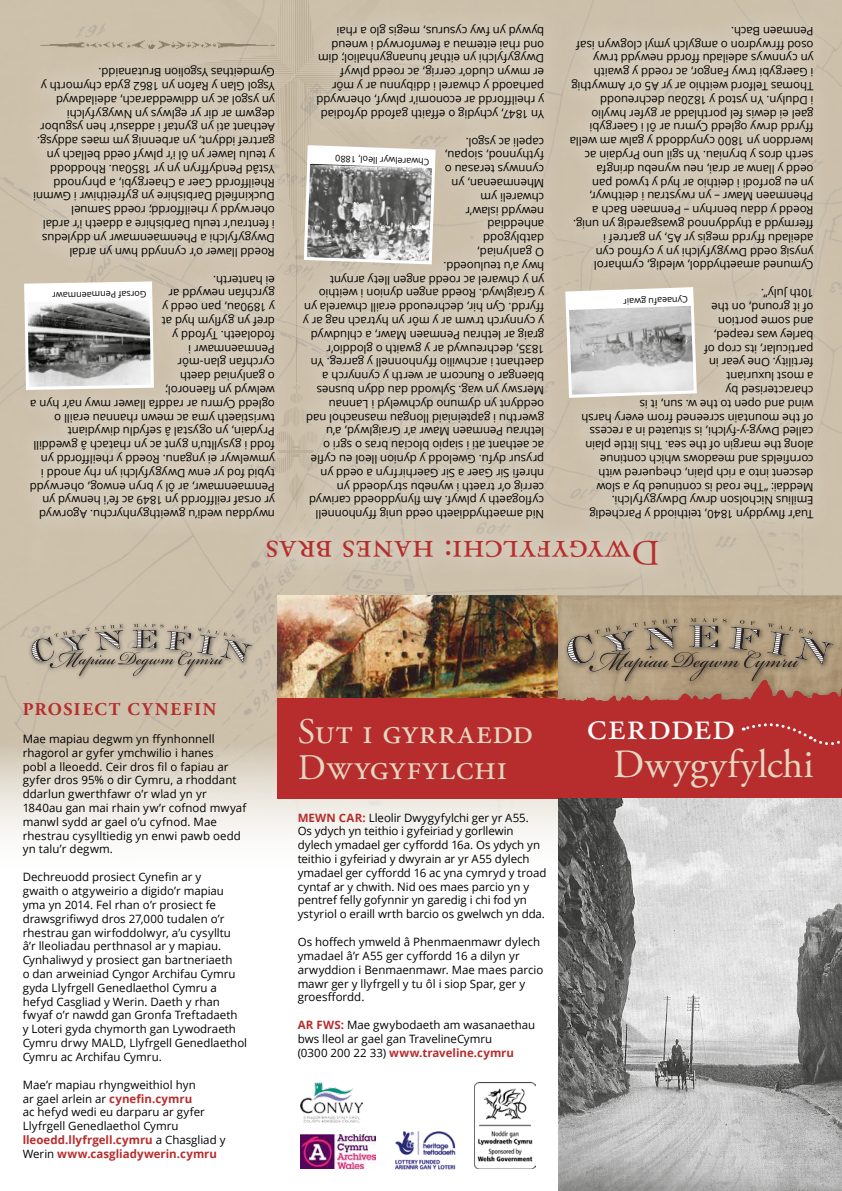
<style>
.page{position:relative;width:842px;height:1191px;background:#fff}
.page>*{position:absolute;margin:0;border:0;box-sizing:border-box;transform-origin:0 0}
.t1{font:40px "Adobe Garamond Pro";letter-spacing:-.005em;color:#e3d7c1}
.t2{font:40px "Adobe Garamond Pro";letter-spacing:.02em;color:#fff}
.t3{font:36px/36px "Adobe Garamond Pro";letter-spacing:.025em;color:#e3d7c1}
.t4{font:36px "Adobe Garamond Pro";letter-spacing:.02em;color:#b72d2d}
.t5{font:700 18px "Adobe Garamond Pro";letter-spacing:.1em;color:#b72d2d}
.t6{font:11.5px/13.8px "Open Sans";letter-spacing:-.005em;color:#000}
.t7{font:9px "Open Sans";color:#000}
.s1{font-weight:700;color:#b72d2d}
</style>
<div class="page">
<img style="left:0;top:0;width:842px;height:838px">
<div style="left:242px;top:515px;width:439px;height:75px;background:#cfc3b0"></div>
<div style="left:278px;top:697px;width:279px;height:101px;background:#b72d2d"></div>
<div style="left:557px;top:646px;width:285px;height:152px;background:#b72d2d"></div>
<div style="left:556px;top:594px;width:286px;height:108px;background:#000;opacity:.2"></div>
<svg style="left:557px;top:595px;width:285px;height:104px;background:#a89379"></svg>
<img style="left:300px;top:1134px;width:75px;height:34px">
<img style="left:395px;top:1131px;width:61px;height:39px">
<img style="left:474px;top:1082px;width:62px;height:86px">
<img style="left:300px;top:1082px;width:63px;height:41px">
<svg style="left:742px;top:723px;width:98px;height:23px"></svg>
<div style="left:11px;top:5px;width:822px;height:533px;background:#d2c8b7"></div>
<svg style="left:114px;top:0;width:361px;height:266px"></svg>
<svg style="left:564px;top:287px;width:134px;height:112px"></svg>
<svg style="left:23px;top:281px;width:132px;height:110px;background:#a5a5a3"></svg>
<img style="left:558px;top:798px;width:284px;height:393px">
<img style="left:278px;top:595px;width:279px;height:102px">
<img style="left:40px;top:40px;width:235px;height:8px">
<div style="left:28px;top:621px;width:229px;height:60px;background:#cdc0ac"></div>
<svg style="left:31px;top:624px;width:221px;height:52px"></svg>
<p class="t6" style="left:275px;top:259px;width:243px;rotate:-180deg">Roedd llawer o’r cynnydd hwn yn ardal Dwygyfylchi a Phenmaenmawr yn ddyledus<br>i fentrau’r teulu Darbishire a ddaeth i’r ardal oherwydd y rheilffordd; roedd Samuel Duckinfield Darbishire yn gyfreithiwr i Gwmni Rheilffordd Caer a Chaergybi, a phrynodd Ystâd Pendyffryn yn yr 1850au. Rhoddodd<br>y teulu lawer yn ôl i’r plwyf oedd bellach yn gartref iddynt, yn arbennig ym maes addysg.<br>Aethant ati yn gyntaf i addasu’r hen ysgubor degwm ar dir yr eglwys yn Nwygyfylchi<br>yn ysgol ac yn ddiweddarach, adeiladwyd Ysgol Glan y Rafon yn 1862 gyda chymorth y Gymdeithas Ysgolion Brutanaidd.</p>
<p class="t6" style="left:275px;top:521px;width:247px;rotate:-180deg">nwyddau wedi’u gweithgynhyrchu. Agorwyd yr orsaf reilffordd yn 1849 ac fe’i henwyd yn<br>Penmaenmawr, ar ôl y bryn enwog, oherwydd tybid fod yr enw Dwygyfylchi yn rhy anodd i ymwelwyr ei ynganu. Roedd y rheilffordd yn fodd i gysylltu’n gynt ac yn rhatach â gweddill<br>Prydain, yn ogystal â sefydlu diwydiant twristiaeth yma ac mewn rhannau eraill o ogledd Cymru ar raddfa llawer mwy na’r hyn a welwyd yn flaenorol;<br>o ganlyniad daeth<br>cyrchfan glan-môr<br>Penmaenmawr i<br>fodolaeth. Tyfodd y<br>dref yn gyflym hyd at<br>y 1890au, pan oedd y<br>gyrchfan newydd ar<br>ei hanterth.</p>
<p class="t7" style="left:147px;top:300px;width:96px;rotate:179deg">Gorsaf Penmaenmawr</p>
<p class="t6" style="left:544px;top:121px;width:229px;rotate:-180deg">Yn 1847, ychydig o effaith gafodd dyfodiad y rheilffordd ar economi’r plwyf, oherwydd parhaodd y chwarel i ddibynnu ar y môr<br>er mwyn cludo’r cerrig, ac roedd plwyf Dwygyfylchi yn eithaf hunangynhaliol; dim ond rhai eitemau a fewnforwyd i wneud bywyd yn fwy cysurus, megis glo a rhai</p>
<p class="t6" style="left:544px;top:521px;width:243px;rotate:-180deg">Nid amaethyddiaeth oedd unig ffynhonnell cyflogaeth y plwyf. Am flynyddoedd cariwyd cerrig o’r traeth i wynebu strydoedd yn nhrefi Sir Gaer a Sir Gaerhirfryn a oedd yn prysur dyfu. Gwelodd y dynion lleol eu cyfle ac aethant ati i siapio blociau bras o sgri o lethrau Penmaen Mawr a’r Graiglwyd, a’u gwerthu i gapteiniaid llongau masnachol nad oeddynt yn dymuno dychwelyd i Lannau<br>Merswy yn wag. Sylwodd dau ddyn busnes blaengar o Runcorn ar werth y cynnyrch a daethant i archwilio ffynhonnell y garreg. Yn<br>1835, dechreuwyd ar y gwaith o gloddio’r graig ar lethrau Penmaen Mawr, a chludwyd y cynnyrch trwm ar y môr yn hytrach nag ar y ffyrdd. Cyn hir, dechreuodd eraill chwarela yn y Graiglwyd. Roedd angen dynion i weithio yn y chwarel ac roedd angen llety arnynt<br>hwy a’u teuluoedd.<br>O ganlyniad,<br>datblygodd<br>anheddiad<br>newydd islaw’r<br>chwareli ym<br>Mhenmaenan, yn<br>cynnwys terasau o<br>fythynnod, siopau,<br>capeli ac ysgol.</p>
<p class="t7" style="left:429px;top:168px;width:96px;rotate:-178deg">Chwarelwyr lleol, 1880</p>
<p class="t6" style="left:814px;top:273px;width:245px;rotate:-180deg">Cymuned amaethyddol, wledig, cymharol ynysig oedd Dwygyfylchi yn y cyfnod cyn adeiladu ffyrdd megis yr A5, yn gartref i ffermydd a thyddynnod gwasgaredig yn unig.<br>Roedd y ddau benrhyn – Penmaen Bach a Phenmaen Mawr – yn rwystrau i deithwyr,<br>yn eu gorfodi i deithio ar hyd y tywod pan oedd y llanw ar drai, neu wynebu dringfa serth dros y bryniau. Yn sgil uno Prydain ac Iwerddon yn 1800 cynyddodd y galw am wella ffyrdd drwy ogledd Cymru ar ôl i Gaergybi gael ei dewis fel porthladd ar gyfer hwylio<br>i Ddulyn. Yn ystod y 1820au dechreuodd Thomas Telford weithio ar yr A5 o’r Amwythig i Gaergybi trwy Fangor, ac roedd y gwaith<br>yn cynnwys adeiladu ffordd newydd trwy osod ffrwydron o amgylch ymyl clogwyn isaf Penmaen Bach.</p>
<p class="t6" style="left:814px;top:521px;width:234px;rotate:-180deg">Tua’r flwyddyn 1840, teithiodd y Parchedig<br>Emilius Nicholson drwy Ddwygyfylchi.<br>Meddai: “The road is continued by a slow descent into a rich plain, chequered with cornfields and meadows which continue along the margin of the sea. This little plain called Dwyg-y-fylchi, is situated in a recess of the mountain screened from every harsh wind and open to the w. sun, it is characterised by<br>a most luxuriant<br>fertility. One year in<br>particular, its crop of<br>barley was reaped,<br>and some portion<br>of it ground, on the<br>10th July”.</p>
<p class="t7" style="left:688px;top:306px;width:66px;rotate:178deg">Cynaeafu gwair</p>
<h2 class="t4" style="left:660px;top:574px;width:396px;rotate:-180deg">Dwygyfylchi: hanes bras</h2>
<h3 class="t5" style="left:23px;top:699px;width:195px">PROSIECT CYNEFIN</h3>
<p class="t6" style="left:23px;top:731px;width:225px">Mae mapiau degwm yn ffynhonnell rhagorol ar gyfer ymchwilio i hanes<br>pobl a lleoedd. Ceir dros fil o fapiau ar gyfer dros 95% o dir Cymru, a rhoddant ddarlun gwerthfawr o’r wlad yn yr 1840au gan mai rhain yw’r cofnod mwyaf manwl sydd ar gael o’u cyfnod. Mae rhestrau cysylltiedig yn enwi pawb oedd yn talu’r degwm.</p>
<p class="t6" style="left:23px;top:870px;width:226px">Dechreuodd prosiect Cynefin ar y<br>gwaith o atgyweirio a digido’r mapiau yma yn 2014. Fel rhan o’r prosiect fe drawsgrifiwyd dros 27,000 tudalen o’r rhestrau gan wirfoddolwyr, a’u cysylltu<br>â’r lleoliadau perthnasol ar y mapiau.<br>Cynhaliwyd y prosiect gan bartneriaeth<br>o dan arweiniad Cyngor Archifau Cymru gyda Llyfrgell Genedlaethol Cymru a hefyd Casgliad y Werin. Daeth y rhan fwyaf o’r nawdd gan Gronfa Treftadaeth<br>y Loteri gyda chymorth gan Lywodraeth Cymru drwy MALD, Llyfrgell Genedlaethol Cymru ac Archifau Cymru.</p>
<p class="t6" style="left:23px;top:1077px;width:204px">Mae’r mapiau rhyngweithiol hyn<br>ar gael arlein ar <span class="s1">cynefin.cymru<br></span>ac hefyd wedi eu darparu ar gyfer Llyfrgell Genedlaethol Cymru <span class="s1">lleoedd.llyfrgell.cymru</span> a Chasgliad y Werin <span class="s1">www.casgliadywerin.cymru</span></p>
<h2 class="t3" style="left:298px;top:715px;width:237px">Sut i gyrraedd<br>Dwygyfylchi</h2>
<p class="t6" style="left:298px;top:810px;width:250px"><span class="s1">MEWN CAR:</span> Lleolir Dwygyfylchi ger yr A55.<br>Os ydych yn teithio i gyfeiriad y gorllewin dylech ymadael ger cyffordd 16a. Os ydych yn teithio i gyfeiriad y dwyrain ar yr A55 dylech ymadael ger cyffordd 16 ac yna cymryd y troad cyntaf ar y chwith. Nid oes maes parcio yn y pentref felly gofynnir yn garedig i chi fod yn ystyriol o eraill wrth barcio os gwelwch yn dda.</p>
<p class="t6" style="left:298px;top:934px;width:247px">Os hoffech ymweld â Phenmaenmawr dylech ymadael â’r A55 ger cyffordd 16 a dilyn yr arwyddion i Benmaenmawr. Mae maes parcio mawr ger y llyfrgell y tu ôl i siop Spar, ger y groesffordd.</p>
<p class="t6" style="left:298px;top:1018px;width:239px"><span class="s1">AR FWS:</span> Mae gwybodaeth am wasanaethau bws lleol ar gael gan TravelineCymru<br>(0300 200 22 33) <span class="s1">www.traveline.cymru</span></p>
<h1 class="t2" style="left:587px;top:702px;width:150px">cerdded</h1>
<h1 class="t1" style="left:613px;top:740px;width:202px">Dwygyfylchi</h1>
</div>
